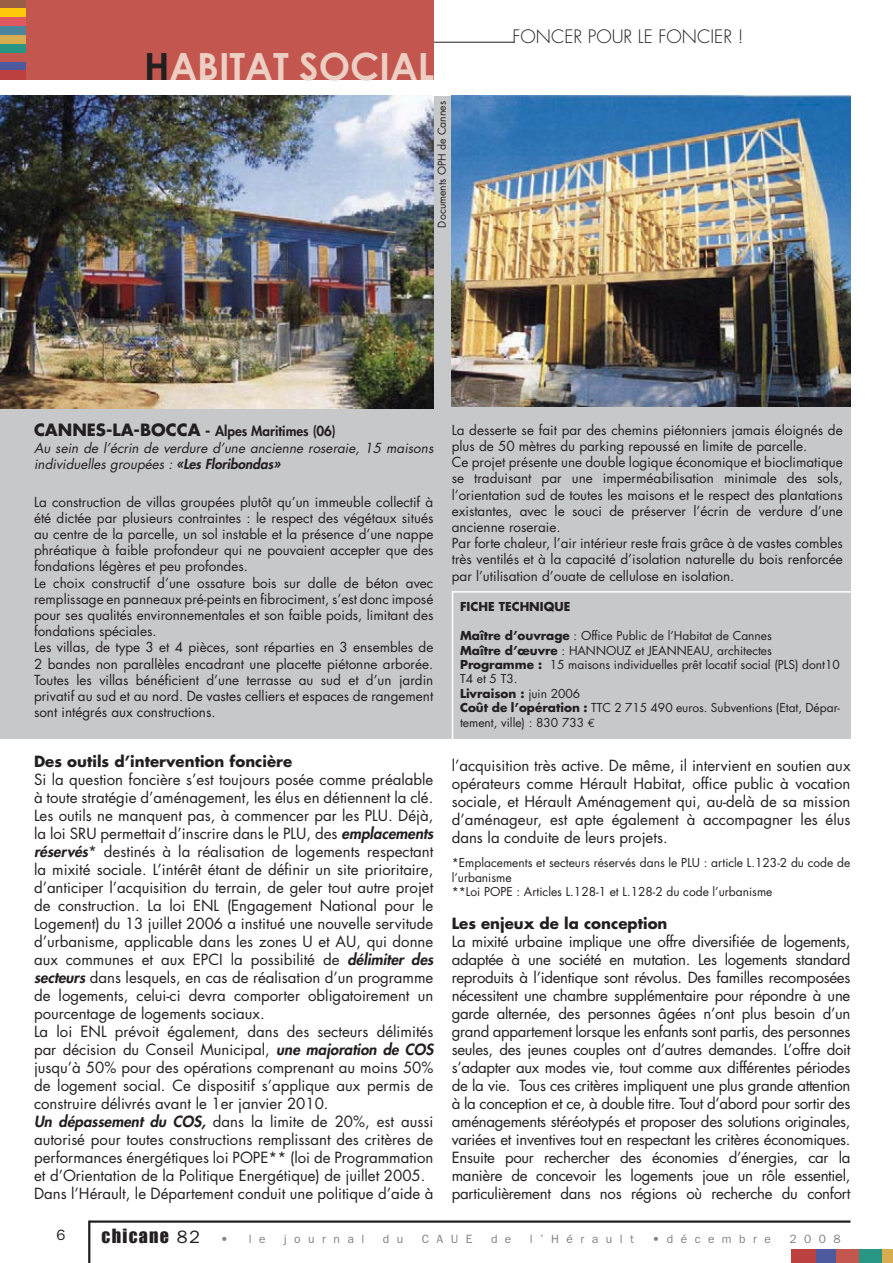
<style>
.page{position:relative;width:893px;height:1263px;background:#fff}
.page>*{position:absolute;margin:0;border:0;box-sizing:border-box;transform-origin:0 0}
.t1{font:700 37.5px "Century Gothic";color:#edcec3}
.t2{font:300 18px "Futura";color:#231f20}
.t3{font:18px "Impact";letter-spacing:.07em;color:#231f20}
.t4{font:15px/18px "Futura";color:#231f20;text-align:justify}
.t5{font:700 15px "Futura";color:#231f20}
.t6{font:15px "Franklin Gothic";color:#231f20}
.t7{font:13.5px/16.2px "Futura";color:#231f20}
.t8{font:italic 13.5px/16.2px "Futura";color:#231f20}
.t9{font:12px/14.4px "Futura";color:#231f20}
.t10{font:12px "Franklin Gothic";letter-spacing:.62em;color:#808285}
.t11{font:700 12px "Futura";color:#231f20}
.t12{font:10.5px "Futura";color:#231f20}
.s1{color:#231f20}
.s2{font-weight:700;font-style:normal;font-size:16.5px}
.s3{font-weight:700;font-style:normal}
.s4{font-weight:800;font-style:normal}
.s5{font-weight:800}
.s6{font-weight:800;font-style:italic}
.s7{font-weight:700}
.s8{font-family:"Euro Mono"}
.s9{font-family:"Franklin Gothic"}
.s10{font-family:"Franklin Gothic";font-size:12px;color:#808285}
</style>
<div class="page">
<div style="left:0;top:96px;width:850px;height:643px;background:#c7c8ca"></div>
<hr style="left:253px;top:42px;width:261px;height:1px;background:#231f20">
<hr style="left:89px;top:1220px;width:761px;height:3px;background:#231f20">
<hr style="left:88px;top:1220px;width:2px;height:43px;background:#231f20">
<div style="left:0;top:0;width:433px;height:79px;background:#c3564f"></div>
<div style="left:0;top:62px;width:26px;height:8px;background:#4d5a9e"></div>
<div style="left:0;top:44px;width:26px;height:9px;background:#299584"></div>
<div style="left:0;top:26px;width:26px;height:9px;background:#4b869d"></div>
<div style="left:0;top:35px;width:26px;height:9px;background:#d8ac51"></div>
<div style="left:0;top:17px;width:26px;height:9px;background:#e05860"></div>
<div style="left:0;top:70px;width:26px;height:9px;background:#bd4041"></div>
<div style="left:0;top:7px;width:26px;height:10px;background:#feca0a"></div>
<div style="left:0;top:0;width:26px;height:8px;background:#985f45"></div>
<div style="left:816px;top:1249px;width:21px;height:14px;background:#4d5a9e"></div>
<div style="left:836px;top:1249px;width:23px;height:14px;background:#c3564f"></div>
<div style="left:859px;top:1249px;width:23px;height:14px;background:#299584"></div>
<div style="left:882px;top:1249px;width:11px;height:14px;background:#d8ac51"></div>
<div style="left:792px;top:1249px;width:24px;height:14px;background:#bd4041"></div>
<img style="left:0;top:96px;width:433px;height:312px">
<img style="left:452px;top:96px;width:398px;height:310px">
<div style="left:452px;top:591px;width:430px;height:158px;border:2px solid #fff"></div>
<h1 class="t1" style="left:144px;top:42px;width:292px"><span class="s1">H</span>ABITAT SOCIAL</h1>
<p class="t12" style="left:437px;top:227px;width:128px;rotate:-90deg">Documents OPH de Cannes</p>
<p class="t2" style="left:512px;top:27px;width:232px">FONCER POUR LE FONCIER !</p>
<p class="t8" style="left:34px;top:424px;width:401px"><span class="s2">CANNES-LA-BOCCA</span> <span class="s3">-</span> <span class="s4">Alpes Maritimes (06)<br></span>Au sein de l’écrin de verdure d’une ancienne roseraie, 15 maisons individuelles groupées : <span class="s5">«Les Floribondas»</span></p>
<p class="t7" style="left:34px;top:495px;width:401px">La construction de villas groupées plutôt qu’un immeuble collectif à été dictée par plusieurs contraintes : le respect des végétaux situés au centre de la parcelle, un sol instable et la présence d’une nappe phréatique à faible profondeur qui ne pouvaient accepter que des fondations légères et peu profondes.<br>Le choix constructif d’une ossature bois sur dalle de béton avec remplissage en panneaux pré-peints en fibrociment, s’est donc imposé pour ses qualités environnementales et son faible poids, limitant des fondations spéciales.<br>Les villas, de type 3 et 4 pièces, sont réparties en 3 ensembles de 2 bandes non parallèles encadrant une placette piétonne arborée.<br>Toutes les villas bénéficient d’une terrasse au sud et d’un jardin privatif au sud et au nord. De vastes celliers et espaces de rangement sont intégrés aux constructions.</p>
<p class="t5" style="left:34px;top:754px;width:260px">Des outils d’intervention foncière</p>
<p class="t4" style="left:34px;top:772px;width:401px;text-align:left">Si la question foncière s’est toujours posée comme préalable à toute stratégie d’aménagement, les élus en détiennent la clé.<br>Les outils ne manquent pas, à commencer par les PLU. Déjà, la loi SRU permettait d’inscrire dans le PLU, des <span class="s6">emplacements réservés</span>* destinés à la réalisation de logements respectant la mixité sociale. L’intérêt étant de définir un site prioritaire, d’anticiper l’acquisition du terrain, de geler tout autre projet de construction. La loi ENL (Engagement National pour le Logement) du 13 juillet 2006 a institué une nouvelle servitude d’urbanisme, applicable dans les zones U et AU, qui donne aux communes et aux EPCI la possibilité de <span class="s6">délimiter des secteurs</span> dans lesquels, en cas de réalisation d’un programme de logements, celui-ci devra comporter obligatoirement un pourcentage de logements sociaux.<br>La loi ENL prévoit également, dans des secteurs délimités par décision du Conseil Municipal, <span class="s6">une majoration de COS </span>jusqu’à 50% pour des opérations comprenant au moins 50% de logement social. Ce dispositif s’applique aux permis de construire délivrés avant le 1er janvier 2010.<br><span class="s6">Un dépassement du COS,</span> dans la limite de 20%, est aussi autorisé pour toutes constructions remplissant des critères de performances énergétiques loi POPE** (loi de Programmation et d’Orientation de la Politique Energétique) de juillet 2005.<br>Dans l’Hérault, le Département conduit une politique d’aide à</p>
<p class="t7" style="left:452px;top:423px;width:393px">La desserte se fait par des chemins piétonniers jamais éloignés de plus de 50 mètres du parking repoussé en limite de parcelle.<br>Ce projet présente une double logique économique et bioclimatique se traduisant par une imperméabilisation minimale des sols, l’orientation sud de toutes les maisons et le respect des plantations existantes, avec le souci de préserver l’écrin de verdure d’une ancienne roseraie.<br>Par forte chaleur, l’air intérieur reste frais grâce à de vastes combles très ventilés et à la capacité d’isolation naturelle du bois renforcée par l’utilisation d’ouate de cellulose en isolation.</p>
<p class="t11" style="left:460px;top:601px;width:112px">FICHE TECHNIQUE</p>
<p class="t9" style="left:460px;top:629px;width:381px"><span class="s7">Maître d’ouvrage</span> : Office Public de l’Habitat de Cannes<br><span class="s7">Maître d’œuvre</span> : HANNOUZ et JEANNEAU, architectes <span class="s7">Programme :</span> 15 maisons individuelles prêt locatif social (PLS) dont10<br>T4 et 5 T3.<br><span class="s7">Livraison :</span> juin 2006<br><span class="s7">Coût de l’opération :</span> TTC 2 715 490 euros. Subventions (Etat, Dépar&shy;tement, ville) : 830 733 <span class="s8">€</span></p>
<p class="t4" style="left:452px;top:758px;width:400px">l’acquisition très active. De même, il intervient en soutien aux opérateurs comme Hérault Habitat, office public à vocation sociale, et Hérault Aménagement qui, au-delà de sa mission d’aménageur, est apte également à accompagner les élus dans la conduite de leurs projets.</p>
<p class="t9" style="left:452px;top:856px;width:400px">*Emplacements et secteurs réservés dans le PLU : article L.123-2 du code de l’urbanisme<br>**Loi POPE : Articles L.128-1 et L.128-2 du code l’urbanisme</p>
<p class="t5" style="left:452px;top:916px;width:217px">Les enjeux de la conception</p>
<p class="t4" style="left:452px;top:934px;width:400px">La mixité urbaine implique une offre diversifiée de logements, adaptée à une société en mutation. Les logements standard reproduits à l’identique sont révolus. Des familles recomposées nécessitent une chambre supplémentaire pour répondre à une garde alternée, des personnes âgées n’ont plus besoin d’un grand appartement lorsque les enfants sont partis, des personnes seules, des jeunes couples ont d’autres demandes. L’offre doit s’adapter aux modes vie, tout comme aux différentes périodes de la vie. Tous ces critères impliquent une plus grande attention à la conception et ce, à double titre. Tout d’abord pour sortir des aménagements stéréotypés et proposer des solutions originales, variées et inventives tout en respectant les critères économiques.<br>Ensuite pour rechercher des économies d’énergies, car la manière de concevoir les logements joue un rôle essentiel, particulièrement dans nos régions où recherche du confort</p>
<p class="t6" style="left:57px;top:1230px;width:10px">6</p>
<p class="t3" style="left:102px;top:1225px;width:128px">chicane <span class="s9">82</span> <span class="s10">•</span></p>
<p class="t10" style="left:249px;top:1234px;width:18px">l e</p>
<p class="t10" style="left:284px;top:1234px;width:82px">journal</p>
<p class="t10" style="left:383px;top:1234px;width:22px">d u</p>
<p class="t10" style="left:422px;top:1234px;width:52px">CAUE</p>
<p class="t10" style="left:491px;top:1234px;width:22px">d e</p>
<p class="t10" style="left:530px;top:1234px;width:105px">l’Hérault</p>
<p class="t10" style="left:652px;top:1234px;width:120px">•décembre</p>
<p class="t10" style="left:789px;top:1234px;width:53px">2008</p>
</div>
